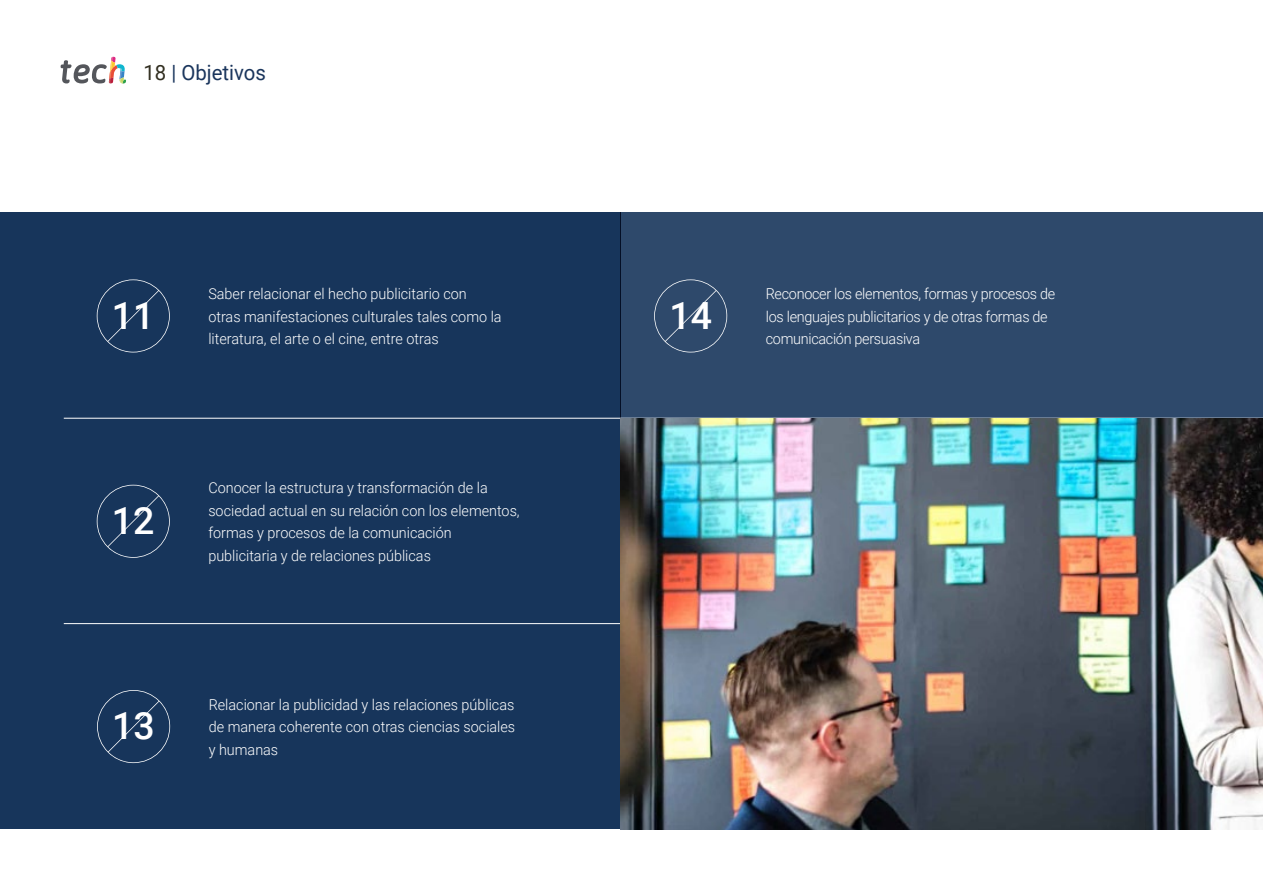
<style>
.page{position:relative;width:1263px;height:893px;background:#fff}
.page>*{position:absolute;margin:0;border:0;box-sizing:border-box;transform-origin:0 0}
.t1{font:500 37.5px "Roboto";color:#fff}
.t2{font:21px "Roboto";color:#1a355c}
.t3{font:300 15px/22.5px "Roboto";color:#fff;scale:.96 1}
.t4{font:300 15px/22.5px "Roboto";letter-spacing:-.02em;color:#fff;scale:.96 1}
.s1{color:#312e20}
</style>
<div class="page">
<div style="left:0;top:213px;width:621px;height:616px;background:#17355b"></div>
<div style="left:621px;top:213px;width:642px;height:616px;background:#2e496b"></div>
<svg style="left:97px;top:279px;width:73px;height:73px"></svg>
<svg style="left:97px;top:690px;width:73px;height:73px"></svg>
<hr style="left:64px;top:418px;width:1199px;height:1px;background:#fff">
<hr style="left:64px;top:623px;width:1199px;height:1px;background:#fff">
<svg style="left:61px;top:57px;width:65px;height:27px"></svg>
<img style="left:621px;top:418px;width:642px;height:411px">
<svg style="left:97px;top:485px;width:73px;height:73px"></svg>
<svg style="left:654px;top:279px;width:73px;height:73px"></svg>
<h2 class="t2" style="left:144px;top:57px;width:124px"><span class="s1">18</span> | Objetivos</h2>
<h1 class="t1" style="left:112px;top:289px;width:44px">11</h1>
<h1 class="t1" style="left:112px;top:494px;width:44px">12</h1>
<h1 class="t1" style="left:112px;top:700px;width:44px">13</h1>
<p class="t3" style="left:208px;top:282px;width:307px">Saber relacionar el hecho publicitario con otras manifestaciones culturales tales como la literatura, el arte o el cine, entre otras</p>
<p class="t3" style="left:208px;top:476px;width:326px">Conocer la estructura y transformación de la sociedad actual en su relación con los elementos, formas y procesos de la comunicación publicitaria y de relaciones públicas</p>
<p class="t3" style="left:209px;top:692px;width:321px;text-align:justify">Relacionar la publicidad y las relaciones públicas de manera coherente con otras ciencias sociales y humanas</p>
<h1 class="t1" style="left:669px;top:289px;width:44px">14</h1>
<p class="t4" style="left:766px;top:282px;width:303px">Reconocer los elementos, formas y procesos de los lenguajes publicitarios y de otras formas de comunicación persuasiva</p>
</div>
